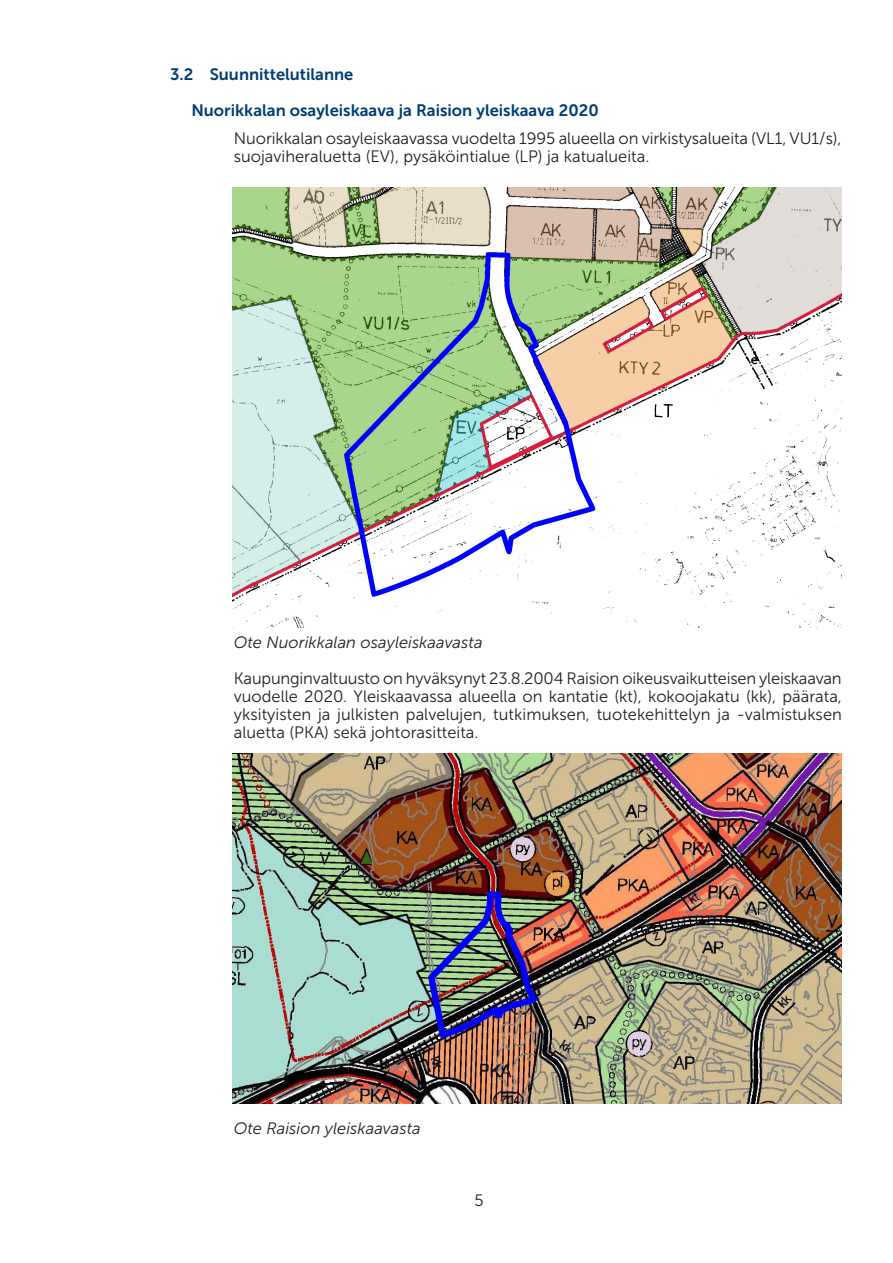
<style>
.page{position:relative;width:893px;height:1263px;background:#fff}
.page>*{position:absolute;margin:0;border:0;box-sizing:border-box;transform-origin:0 0}
.Leipäteksti{font:16.5px/18px "Museo Sans 300";color:#231f20}
._1_1_1_Alakohtaotsikko{font:16.5px "Museo Sans 700";color:#003d72}
.Liiteteksti{font:italic 16.5px "Museo Sans 300";color:#231f20}
</style>
<div class="page">
<img style="left:232px;top:187px;width:610px;height:440px">
<img style="left:232px;top:754px;width:610px;height:350px">
<p class="_1_1_1_Alakohtaotsikko" style="left:170px;top:65px;width:185px">3.2 Suunnittelutilanne</p>
<p class="_1_1_1_Alakohtaotsikko" style="left:191px;top:101px;width:409px">Nuorikkalan osayleiskaava ja Raision yleiskaava 2020</p>
<p class="Leipäteksti" style="left:234px;top:129px;width:609px">Nuorikkalan osayleiskaavassa vuodelta 1995 alueella on virkistysalueita (VL1, VU1/s), suojaviheraluetta (EV), pysäköintialue (LP) ja katualueita.</p>
<p class="Liiteteksti" style="left:234px;top:633px;width:250px">Ote Nuorikkalan osayleiskaavasta</p>
<p class="Leipäteksti" style="left:234px;top:669px;width:610px;text-align:justify">Kaupunginvaltuusto on hyväksynyt 23.8.2004 Raision oikeusvaikutteisen yleiskaavan vuodelle 2020. Yleiskaavassa alueella on kantatie (kt), kokoojakatu (kk), päärata, yksityisten ja julkisten palvelujen, tutkimuksen, tuotekehittelyn ja -valmistuksen aluetta (PKA) sekä johtorasitteita.</p>
<p class="Liiteteksti" style="left:234px;top:1119px;width:188px">Ote Raision yleiskaavasta</p>
<p class="Leipäteksti" style="left:474px;top:1191px;width:11px">5</p>
</div>
